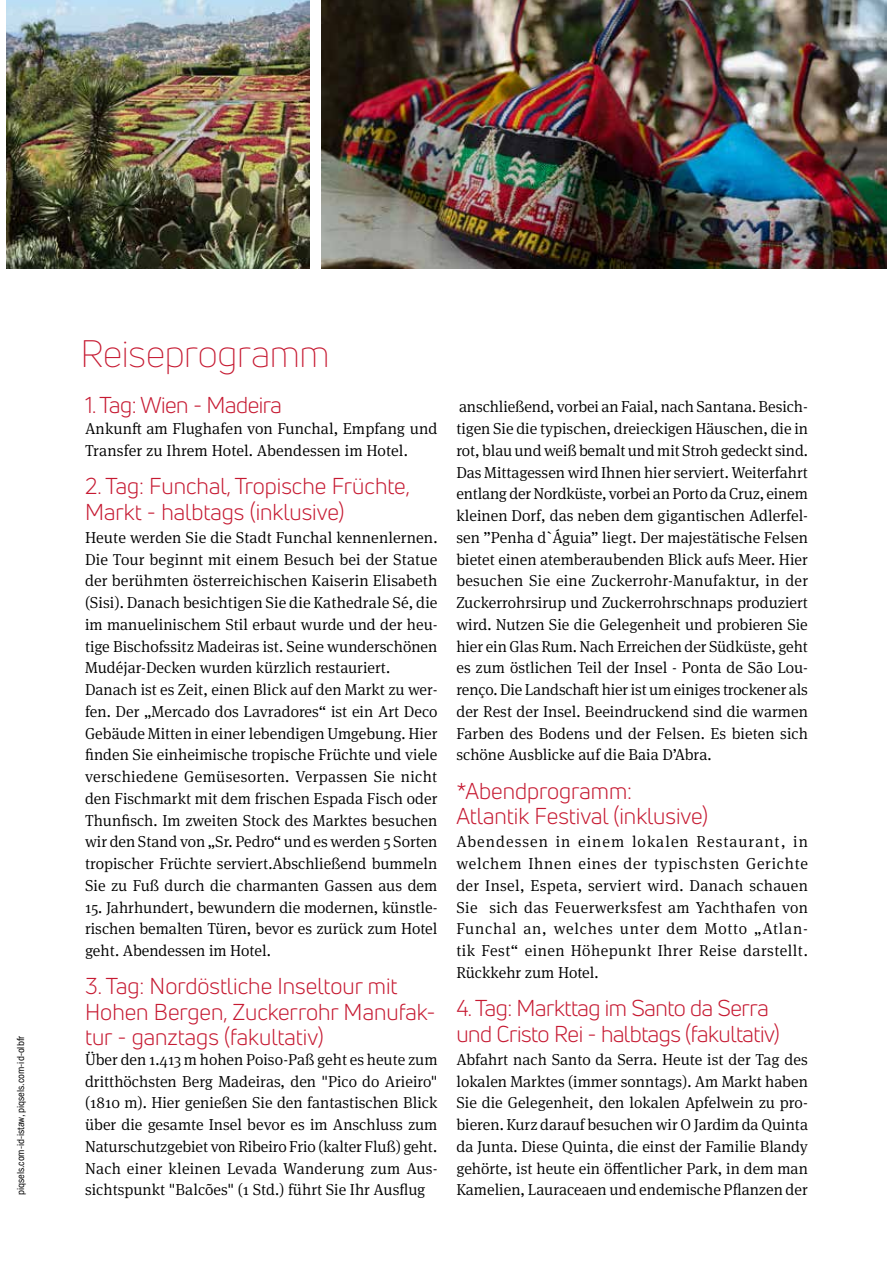
<style>
.page{position:relative;width:893px;height:1263px;background:#fff}
.page>*{position:absolute;margin:0;border:0;box-sizing:border-box;transform-origin:0 0}
.t1{font:300 37.5px "Uni Neue";letter-spacing:-.01em;color:#c61a32}
.t2{font:22.5px/25.5px "Uni Neue";color:#c61a32}
.t3{font:22.5px/25.5px "Uni Neue";letter-spacing:-.02em;color:#c61a32}
.t4{font:300 15.9px/21.8px "Meta Serif Pro";color:#000;text-align:justify}
.t5{font:condensed 10.5px "ITC Franklin Gothic Std";color:#000}
</style>
<div class="page">
<img style="left:322px;top:0;width:565px;height:268px">
<img style="left:6px;top:0;width:303px;height:268px">
<p class="t5" style="left:15px;top:1195px;width:161px;rotate:-90deg">piqsels.com-id-istaw, piqsels.com-id-olbfr</p>
<h1 class="t1" style="left:81px;top:330px;width:250px">Reiseprogramm</h1>
<h2 class="t3" style="left:85px;top:392px;width:198px">1. Tag: Wien - Madeira</h2>
<p class="t4" style="left:85px;top:417px;width:354px">Ankunft am Flughafen von Funchal, Empfang und<br>Transfer zu Ihrem Hotel. Abendessen im Hotel.</p>
<h2 class="t2" style="left:85px;top:473px;width:327px">2. Tag: Funchal, Tropische Früchte,<br>Markt - halbtags (inklusive)</h2>
<p class="t4" style="left:85px;top:526px;width:354px;text-align:left">Heute werden Sie die Stadt Funchal kennenlernen.<br>Die Tour beginnt mit einem Besuch bei der Statue der berühmten österreichischen Kaiserin Elisabeth (Sisi). Danach besichtigen Sie die Kathedrale Sé, die im manuelinischem Stil erbaut wurde und der heu&shy;tige Bischofssitz Madeiras ist. Seine wunderschönen Mudéjar-Decken wurden kürzlich restauriert.<br>Danach ist es Zeit, einen Blick auf den Markt zu wer&shy;fen. Der „Mercado dos Lavradores“ ist ein Art Deco Gebäude Mitten in einer lebendigen Umgebung. Hier finden Sie einheimische tropische Früchte und viele verschiedene Gemüsesorten. Verpassen Sie nicht den Fischmarkt mit dem frischen Espada Fisch oder Thunfisch. Im zweiten Stock des Marktes besuchen wir den Stand von „Sr. Pedro“ und es werden 5 Sorten tropischer Früchte serviert.Abschließend bummeln Sie zu Fuß durch die charmanten Gassen aus dem</p>
<p class="t4" style="left:85px;top:895px;width:354px">15. Jahrhundert, bewundern die modernen, künstle&shy;rischen bemalten Türen, bevor es zurück zum Hotel geht. Abendessen im Hotel.</p>
<h2 class="t2" style="left:85px;top:973px;width:352px">3. Tag: Nordöstliche Inseltour mit<br>Hohen Bergen, Zuckerrohr Manufak&shy;tur - ganztags (fakultativ)</h2>
<p class="t4" style="left:85px;top:1048px;width:354px">Über den 1.413 m hohen Poiso-Paß geht es heute zum dritthöchsten Berg Madeiras, den "Pico do Arieiro" (1810 m). Hier genießen Sie den fantastischen Blick über die gesamte Insel bevor es im Anschluss zum Naturschutzgebiet von Ribeiro Frio (kalter Fluß) geht.<br>Nach einer kleinen Levada Wanderung zum Aus&shy;sichtspunkt "Balcões" (1 Std.) führt Sie Ihr Ausflug</p>
<p class="t4" style="left:456px;top:395px;width:353px">anschließend, vorbei an Faial, nach Santana. Besich&shy;tigen Sie die typischen, dreieckigen Häuschen, die in rot, blau und weiß bemalt und mit Stroh gedeckt sind.<br>Das Mittagessen wird Ihnen hier serviert. Weiterfahrt entlang der Nordküste, vorbei an Porto da Cruz, einem kleinen Dorf, das neben dem gigantischen Adlerfel&shy;sen ”Penha d`Águia” liegt. Der majestätische Felsen bietet einen atemberaubenden Blick aufs Meer. Hier besuchen Sie eine Zuckerrohr-Manufaktur, in der Zuckerrohrsirup und Zuckerrohrschnaps produziert wird. Nutzen Sie die Gelegenheit und probieren Sie hier ein Glas Rum. Nach Erreichen der Südküste, geht es zum östlichen Teil der Insel - Ponta de São Lou&shy;renço. Die Landschaft hier ist um einiges trockener als der Rest der Insel. Beeindruckend sind die warmen Farben des Bodens und der Felsen. Es bieten sich schöne Ausblicke auf die Baia D’Abra.</p>
<h2 class="t2" style="left:456px;top:778px;width:253px">*Abendprogramm:<br>Atlantik Festival (inklusive)</h2>
<p class="t4" style="left:456px;top:830px;width:353px">Abendessen in einem lokalen Restaurant, in welchem Ihnen eines der typischsten Gerichte der Insel, Espeta, serviert wird. Danach schauen Sie sich das Feuerwerksfest am Yachthafen von Funchal an, welches unter dem Motto „Atlan&shy;tik Fest“ einen Höhepunkt Ihrer Reise darstellt.<br>Rückkehr zum Hotel.</p>
<h2 class="t3" style="left:456px;top:995px;width:325px">4. Tag: Markttag im Santo da Serra und Cristo Rei - halbtags (fakultativ)</h2>
<p class="t4" style="left:456px;top:1048px;width:353px">Abfahrt nach Santo da Serra. Heute ist der Tag des lokalen Marktes (immer sonntags). Am Markt haben Sie die Gelegenheit, den lokalen Apfelwein zu pro&shy;bieren. Kurz darauf besuchen wir O Jardim da Quinta da Junta. Diese Quinta, die einst der Familie Blandy gehörte, ist heute ein öffentlicher Park, in dem man</p>
<p class="t4" style="left:456px;top:1178px;width:353px">Kamelien, Lauraceaen und endemische Pflanzen der</p>
</div>
